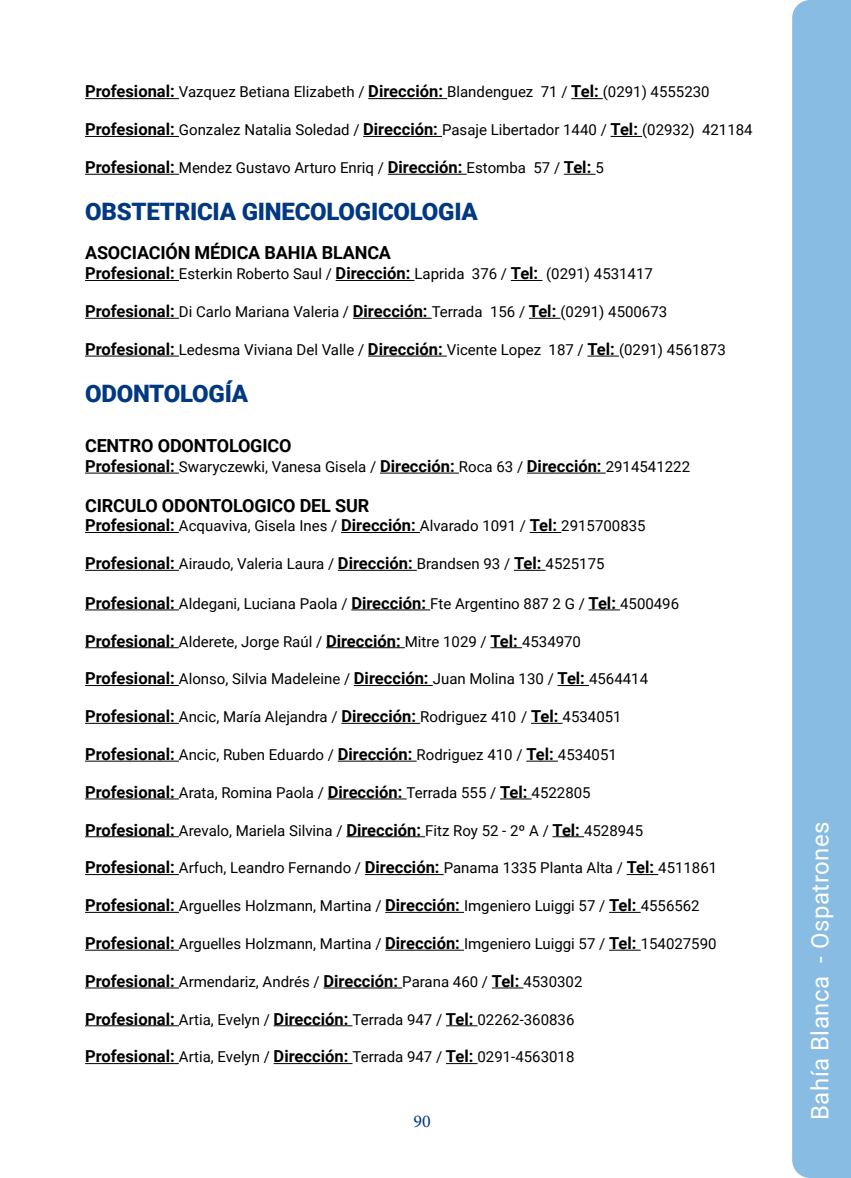
<style>
.page{position:relative;width:851px;height:1178px;background:#fff}
.page>*{position:absolute;margin:0;border:0;box-sizing:border-box;transform-origin:0 0}
.t1{font:900 24px "Roboto";letter-spacing:-.01em;color:#003882}
.t2{font:24px "Roboto";letter-spacing:.02em;color:#fff}
.t3{font:700 18px "Roboto";letter-spacing:-.01em;color:#000}
.t4{font:18px "Minion Pro";color:#003882}
.t5{font:15px "Roboto";color:#000}
.s1{font-weight:700;font-size:16.5px}
</style>
<div class="page">
<div style="left:792px;top:0;width:58px;height:1178px;background:#88bce2"></div>
<hr style="left:85px;top:98px;width:94px;height:1px;background:#000">
<hr style="left:368px;top:98px;width:79px;height:1px;background:#000">
<hr style="left:571px;top:98px;width:31px;height:1px;background:#000">
<hr style="left:85px;top:136px;width:94px;height:1px;background:#000">
<hr style="left:363px;top:136px;width:79px;height:1px;background:#000">
<hr style="left:610px;top:136px;width:32px;height:1px;background:#000">
<hr style="left:85px;top:174px;width:94px;height:1px;background:#000">
<hr style="left:388px;top:174px;width:78px;height:1px;background:#000">
<hr style="left:563px;top:174px;width:32px;height:1px;background:#000">
<hr style="left:85px;top:280px;width:94px;height:1px;background:#000">
<hr style="left:335px;top:280px;width:79px;height:1px;background:#000">
<hr style="left:510px;top:280px;width:32px;height:1px;background:#000">
<hr style="left:85px;top:318px;width:94px;height:1px;background:#000">
<hr style="left:353px;top:318px;width:78px;height:1px;background:#000">
<hr style="left:529px;top:318px;width:31px;height:1px;background:#000">
<hr style="left:85px;top:356px;width:94px;height:1px;background:#000">
<hr style="left:368px;top:356px;width:79px;height:1px;background:#000">
<hr style="left:587px;top:356px;width:32px;height:1px;background:#000">
<hr style="left:85px;top:473px;width:94px;height:1px;background:#000">
<hr style="left:380px;top:473px;width:79px;height:1px;background:#000">
<hr style="left:527px;top:473px;width:78px;height:1px;background:#000">
<hr style="left:85px;top:532px;width:94px;height:1px;background:#000">
<hr style="left:341px;top:532px;width:79px;height:1px;background:#000">
<hr style="left:529px;top:532px;width:32px;height:1px;background:#000">
<hr style="left:85px;top:570px;width:94px;height:1px;background:#000">
<hr style="left:338px;top:570px;width:78px;height:1px;background:#000">
<hr style="left:514px;top:570px;width:31px;height:1px;background:#000">
<hr style="left:85px;top:609px;width:94px;height:1px;background:#000">
<hr style="left:351px;top:609px;width:79px;height:1px;background:#000">
<hr style="left:588px;top:609px;width:32px;height:1px;background:#000">
<hr style="left:85px;top:647px;width:94px;height:1px;background:#000">
<hr style="left:326px;top:647px;width:79px;height:1px;background:#000">
<hr style="left:490px;top:647px;width:32px;height:1px;background:#000">
<hr style="left:85px;top:685px;width:94px;height:1px;background:#000">
<hr style="left:354px;top:685px;width:78px;height:1px;background:#000">
<hr style="left:557px;top:685px;width:32px;height:1px;background:#000">
<hr style="left:85px;top:723px;width:94px;height:1px;background:#000">
<hr style="left:341px;top:723px;width:79px;height:1px;background:#000">
<hr style="left:531px;top:723px;width:31px;height:1px;background:#000">
<hr style="left:85px;top:761px;width:94px;height:1px;background:#000">
<hr style="left:338px;top:761px;width:78px;height:1px;background:#000">
<hr style="left:526px;top:761px;width:32px;height:1px;background:#000">
<hr style="left:85px;top:798px;width:94px;height:1px;background:#000">
<hr style="left:327px;top:798px;width:79px;height:1px;background:#000">
<hr style="left:500px;top:798px;width:31px;height:1px;background:#000">
<hr style="left:85px;top:836px;width:94px;height:1px;background:#000">
<hr style="left:346px;top:836px;width:79px;height:1px;background:#000">
<hr style="left:552px;top:836px;width:32px;height:1px;background:#000">
<hr style="left:85px;top:874px;width:94px;height:1px;background:#000">
<hr style="left:365px;top:874px;width:78px;height:1px;background:#000">
<hr style="left:626px;top:874px;width:32px;height:1px;background:#000">
<hr style="left:85px;top:912px;width:94px;height:1px;background:#000">
<hr style="left:385px;top:912px;width:79px;height:1px;background:#000">
<hr style="left:609px;top:912px;width:31px;height:1px;background:#000">
<hr style="left:85px;top:950px;width:94px;height:1px;background:#000">
<hr style="left:385px;top:950px;width:79px;height:1px;background:#000">
<hr style="left:609px;top:950px;width:31px;height:1px;background:#000">
<hr style="left:85px;top:987px;width:94px;height:1px;background:#000">
<hr style="left:323px;top:987px;width:79px;height:1px;background:#000">
<hr style="left:492px;top:987px;width:31px;height:1px;background:#000">
<hr style="left:85px;top:1025px;width:94px;height:1px;background:#000">
<hr style="left:273px;top:1025px;width:79px;height:1px;background:#000">
<hr style="left:446px;top:1025px;width:31px;height:1px;background:#000">
<hr style="left:85px;top:1063px;width:94px;height:1px;background:#000">
<hr style="left:273px;top:1063px;width:79px;height:1px;background:#000">
<hr style="left:446px;top:1063px;width:31px;height:1px;background:#000">
<p class="t5" style="left:85px;top:82px;width:626px"><span class="s1">Profesional:</span> Vazquez Betiana Elizabeth / <span class="s1">Dirección:</span> Blandenguez 71 / <span class="s1">Tel:</span> (0291) 4555230</p>
<p class="t5" style="left:85px;top:119px;width:669px"><span class="s1">Profesional:</span> Gonzalez Natalia Soledad / <span class="s1">Dirección:</span> Pasaje Libertador 1440 / <span class="s1">Tel:</span> (02932) 421184</p>
<p class="t5" style="left:85px;top:157px;width:520px"><span class="s1">Profesional:</span> Mendez Gustavo Arturo Enriq / <span class="s1">Dirección:</span> Estomba 57 / <span class="s1">Tel:</span> 5</p>
<h1 class="t1" style="left:85px;top:194px;width:394px">OBSTETRICIA GINECOLOGICOLOGIA</h1>
<p class="t3" style="left:85px;top:240px;width:307px">ASOCIACIÓN MÉDICA BAHIA BLANCA</p>
<p class="t5" style="left:85px;top:263px;width:569px"><span class="s1">Profesional:</span> Esterkin Roberto Saul / <span class="s1">Dirección:</span> Laprida 376 / <span class="s1">Tel:</span> (0291) 4531417</p>
<p class="t5" style="left:85px;top:301px;width:583px"><span class="s1">Profesional:</span> Di Carlo Mariana Valeria / <span class="s1">Dirección:</span> Terrada 156 / <span class="s1">Tel:</span> (0291) 4500673</p>
<p class="t5" style="left:85px;top:339px;width:642px"><span class="s1">Profesional:</span> Ledesma Viviana Del Valle / <span class="s1">Dirección:</span> Vicente Lopez 187 / <span class="s1">Tel:</span> (0291) 4561873</p>
<h1 class="t1" style="left:85px;top:376px;width:165px">ODONTOLOGÍA</h1>
<p class="t3" style="left:85px;top:433px;width:208px">CENTRO ODONTOLOGICO</p>
<p class="t5" style="left:85px;top:456px;width:606px"><span class="s1">Profesional:</span> Swaryczewki, Vanesa Gisela / <span class="s1">Dirección:</span> Roca 63 / <span class="s1">Dirección:</span> 2914541222</p>
<p class="t3" style="left:85px;top:492px;width:285px">CIRCULO ODONTOLOGICO DEL SUR</p>
<p class="t5" style="left:85px;top:515px;width:562px"><span class="s1">Profesional:</span> Acquaviva, Gisela Ines / <span class="s1">Dirección:</span> Alvarado 1091 / <span class="s1">Tel:</span> 2915700835</p>
<p class="t5" style="left:85px;top:553px;width:521px"><span class="s1">Profesional:</span> Airaudo, Valeria Laura / <span class="s1">Dirección:</span> Brandsen 93 / <span class="s1">Tel:</span> 4525175</p>
<p class="t5" style="left:85px;top:593px;width:595px"><span class="s1">Profesional:</span> Aldegani, Luciana Paola / <span class="s1">Dirección:</span> Fte Argentino 887 2 G / <span class="s1">Tel:</span> 4500496</p>
<p class="t5" style="left:85px;top:631px;width:497px"><span class="s1">Profesional:</span> Alderete, Jorge Raúl / <span class="s1">Dirección:</span> Mitre 1029 / <span class="s1">Tel:</span> 4534970</p>
<p class="t5" style="left:85px;top:668px;width:564px"><span class="s1">Profesional:</span> Alonso, Silvia Madeleine / <span class="s1">Dirección:</span> Juan Molina 130 / <span class="s1">Tel:</span> 4564414</p>
<p class="t5" style="left:85px;top:706px;width:538px"><span class="s1">Profesional:</span> Ancic, María Alejandra / <span class="s1">Dirección:</span> Rodriguez 410 / <span class="s1">Tel:</span> 4534051</p>
<p class="t5" style="left:85px;top:744px;width:533px"><span class="s1">Profesional:</span> Ancic, Ruben Eduardo / <span class="s1">Dirección:</span> Rodriguez 410 / <span class="s1">Tel:</span> 4534051</p>
<p class="t5" style="left:85px;top:782px;width:507px"><span class="s1">Profesional:</span> Arata, Romina Paola / <span class="s1">Dirección:</span> Terrada 555 / <span class="s1">Tel:</span> 4522805</p>
<p class="t5" style="left:85px;top:820px;width:559px"><span class="s1">Profesional:</span> Arevalo, Mariela Silvina / <span class="s1">Dirección:</span> Fitz Roy 52 - 2º A / <span class="s1">Tel:</span> 4528945</p>
<p class="t5" style="left:85px;top:857px;width:633px"><span class="s1">Profesional:</span> Arfuch, Leandro Fernando / <span class="s1">Dirección:</span> Panama 1335 Planta Alta / <span class="s1">Tel:</span> 4511861</p>
<p class="t5" style="left:85px;top:895px;width:616px"><span class="s1">Profesional:</span> Arguelles Holzmann, Martina / <span class="s1">Dirección:</span> Imgeniero Luiggi 57 / <span class="s1">Tel:</span> 4556562</p>
<p class="t5" style="left:85px;top:933px;width:633px"><span class="s1">Profesional:</span> Arguelles Holzmann, Martina / <span class="s1">Dirección:</span> Imgeniero Luiggi 57 / <span class="s1">Tel:</span> 154027590</p>
<p class="t5" style="left:85px;top:971px;width:499px"><span class="s1">Profesional:</span> Armendariz, Andrés / <span class="s1">Dirección:</span> Parana 460 / <span class="s1">Tel:</span> 4530302</p>
<p class="t5" style="left:85px;top:1009px;width:491px"><span class="s1">Profesional:</span> Artia, Evelyn / <span class="s1">Dirección:</span> Terrada 947 / <span class="s1">Tel:</span> 02262-360836</p>
<p class="t5" style="left:85px;top:1046px;width:491px"><span class="s1">Profesional:</span> Artia, Evelyn / <span class="s1">Dirección:</span> Terrada 947 / <span class="s1">Tel:</span> 0291-4563018</p>
<p class="t4" style="left:413px;top:1109px;width:19px">90</p>
<h1 class="t2" style="left:803px;top:1120px;width:300px;rotate:-90deg">Bahía Blanca - Ospatrones</h1>
</div>
